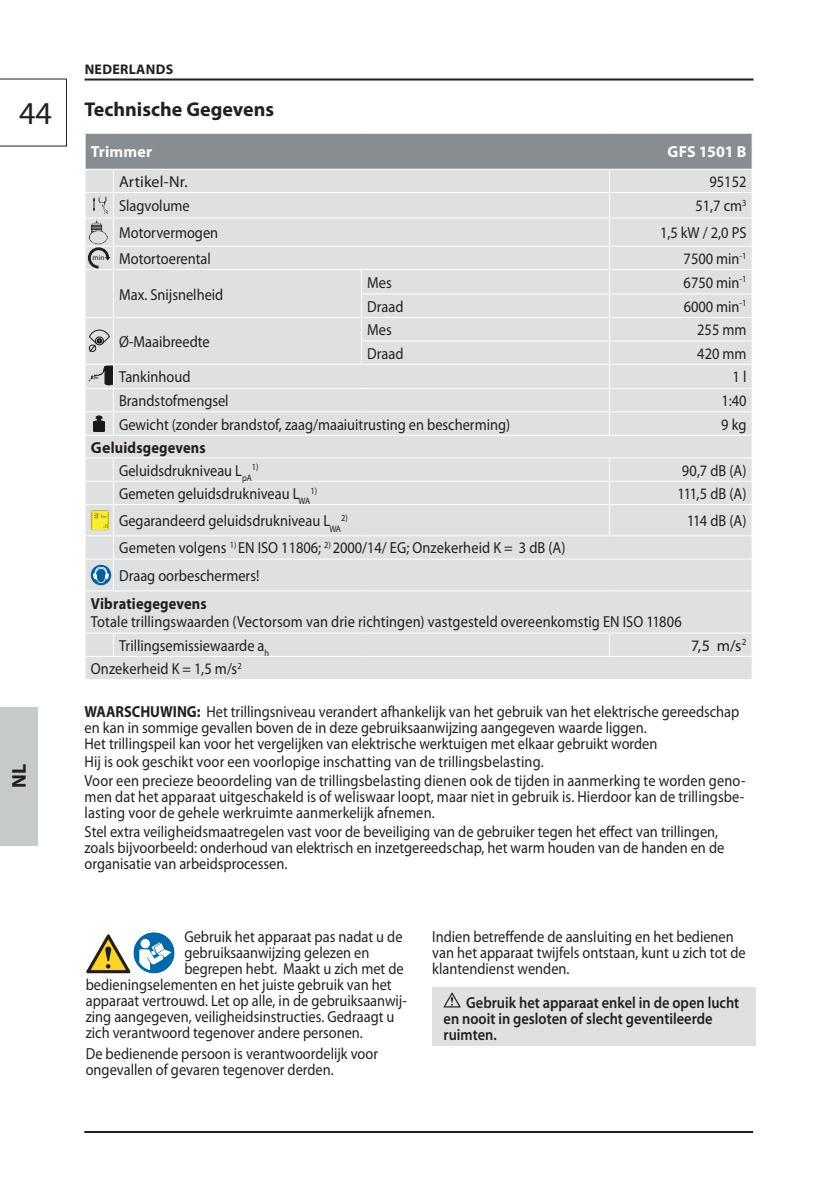
<style>
.page{position:relative;width:840px;height:1190px;background:#fff}
.page>*{position:absolute;margin:0;border:0;box-sizing:border-box;transform-origin:0 0}
.t1{font:700 20px "Myriad Pro";color:#231f20}
.t2{font:16px/16px "Myriad Pro";color:#231f20;scale:.9 1}
.t3{font:600 16px/16px "Myriad Pro";color:#231f20;scale:.9 1}
.t4{font:16px "Myriad Pro";color:#231f20}
.t5{font:700 16px "Myriad Pro";letter-spacing:.01em;color:#231f20;scale:.9 1}
.t6{font:700 16px "Myriad Pro";letter-spacing:.01em;color:#fff}
.t7{font:700 14px "Myriad Pro";letter-spacing:.02em;color:#231f20}
.t8{font:9.4px "Myriad Pro";color:#231f20;scale:.9 1}
.s1{font-weight:400;font-size:32px}
.s2{font-weight:700}
</style>
<div class="page">
<hr style="left:85px;top:1131px;width:668px;height:2px;background:#231f20">
<hr style="left:85px;top:79px;width:669px;height:2px;background:#231f20">
<svg style="left:0;top:79px;width:67px;height:68px"></svg>
<div style="left:86px;top:505px;width:666px;height:174px;background:#dee0e1"></div>
<hr style="left:113px;top:505px;width:1px;height:30px;background:#fff">
<hr style="left:609px;top:505px;width:1px;height:30px;background:#fff">
<hr style="left:113px;top:535px;width:248px;height:1px;background:#fff">
<hr style="left:361px;top:535px;width:249px;height:1px;background:#fff">
<hr style="left:610px;top:535px;width:143px;height:1px;background:#fff">
<hr style="left:113px;top:559px;width:248px;height:1px;background:#fff">
<hr style="left:361px;top:559px;width:249px;height:1px;background:#fff">
<hr style="left:610px;top:559px;width:143px;height:1px;background:#fff">
<hr style="left:113px;top:590px;width:248px;height:1px;background:#fff">
<hr style="left:361px;top:590px;width:249px;height:1px;background:#fff">
<hr style="left:610px;top:590px;width:143px;height:1px;background:#fff">
<hr style="left:113px;top:633px;width:248px;height:1px;background:#fff">
<hr style="left:361px;top:633px;width:249px;height:1px;background:#fff">
<hr style="left:610px;top:633px;width:143px;height:1px;background:#fff">
<svg style="left:609px;top:634px;width:1px;height:22px"></svg>
<svg style="left:85px;top:633px;width:29px;height:46px"></svg>
<hr style="left:113px;top:656px;width:248px;height:1px;background:#fff">
<hr style="left:361px;top:656px;width:249px;height:1px;background:#fff">
<hr style="left:610px;top:656px;width:143px;height:1px;background:#fff">
<svg style="left:85px;top:133px;width:667px;height:372px;background:#d7d9da"></svg>
<img style="left:86px;top:365px;width:26px;height:23px">
<img style="left:94px;top:415px;width:11px;height:17px">
<img style="left:91px;top:510px;width:18px;height:20px;border-radius:2px">
<svg style="left:85px;top:535px;width:29px;height:56px;background:#c0d0db"></svg>
<svg style="left:133px;top:932px;width:42px;height:42px"></svg>
<div style="left:141px;top:939px;width:9px;height:9px;background:#fff;border-radius:50%"></div>
<svg style="left:139px;top:942px;width:32px;height:28px"></svg>
<svg style="left:86px;top:934px;width:44px;height:39px"></svg>
<div style="left:432px;top:987px;width:323px;height:58px;background:#dee0e1"></div>
<svg style="left:443px;top:993px;width:18px;height:15px"></svg>
<div style="left:0;top:707px;width:37px;height:139px;background:#c7cacb"></div>
<p class="t7" style="left:85px;top:64px;width:90px">NEDERLANDS</p>
<p class="t1" style="left:19px;top:102px;width:257px"><span class="s1">44</span> Technische Gegevens</p>
<p class="t6" style="left:91px;top:146px;width:63px">Trimmer</p>
<p class="t6" style="left:667px;top:146px;width:81px">GFS 1501 B</p>
<p class="t4" style="left:119px;top:175px;width:70px">Artikel-Nr.</p>
<p class="t2" style="left:710px;top:175px;width:43px">95152</p>
<p class="t2" style="left:119px;top:199px;width:80px">Slagvolume</p>
<p class="t2" style="left:696px;top:199px;width:58px">51,7 cm<sup>3</sup></p>
<p class="t2" style="left:119px;top:226px;width:112px">Motorvermogen</p>
<p class="t2" style="left:660px;top:226px;width:97px">1,5 kW / 2,0 PS</p>
<p class="t2" style="left:93px;top:252px;width:133px"><sup>min</sup> Motortoerental</p>
<p class="t2" style="left:684px;top:252px;width:71px">7500 min<sup>-1</sup></p>
<p class="t2" style="left:119px;top:287px;width:117px">Max. Snijsnelheid</p>
<p class="t2" style="left:367px;top:275px;width:29px">Mes</p>
<p class="t2" style="left:684px;top:275px;width:71px">6750 min<sup>-1</sup></p>
<p class="t2" style="left:367px;top:299px;width:42px">Draad</p>
<p class="t2" style="left:684px;top:299px;width:71px">6000 min<sup>-1</sup></p>
<p class="t2" style="left:119px;top:335px;width:102px">Ø-Maaibreedte</p>
<p class="t2" style="left:367px;top:323px;width:29px">Mes</p>
<p class="t2" style="left:697px;top:323px;width:56px">255 mm</p>
<p class="t2" style="left:367px;top:346px;width:42px">Draad</p>
<p class="t2" style="left:697px;top:346px;width:56px">420 mm</p>
<p class="t1" style="left:12px;top:788px;width:26px;rotate:-90deg">NL</p>
<p class="t2" style="left:119px;top:370px;width:81px">Tankinhoud</p>
<p class="t2" style="left:733px;top:370px;width:17px">1 l</p>
<p class="t2" style="left:119px;top:394px;width:123px">Brandstofmengsel</p>
<p class="t2" style="left:721px;top:394px;width:29px">1:40</p>
<p class="t2" style="left:119px;top:417px;width:436px">Gewicht (zonder brandstof, zaag/maaiuitrusting en bescherming)</p>
<p class="t2" style="left:721px;top:417px;width:30px">9 kg</p>
<p class="t2" style="left:119px;top:437px;width:149px;line-height:23px;text-indent:-28px"><span class="s2">Geluidsgegevens<br></span>Geluidsdrukniveau L<sub>pA</sub></p>
<p class="t8" style="left:252px;top:464px;width:9px">1)</p>
<p class="t2" style="left:682px;top:463px;width:73px">90,7 dB (A)</p>
<p class="t2" style="left:119px;top:487px;width:214px">Gemeten geluidsdrukniveau L<sub>WA</sub></p>
<p class="t8" style="left:310px;top:487px;width:9px">1)</p>
<p class="t2" style="left:678px;top:487px;width:78px">111,5 dB (A)</p>
<p class="t2" style="left:119px;top:514px;width:248px">Gegarandeerd geluidsdrukniveau L<sub>WA</sub></p>
<p class="t8" style="left:341px;top:514px;width:9px">2)</p>
<p class="t2" style="left:687px;top:514px;width:67px">114 dB (A)</p>
<p class="t2" style="left:119px;top:535px;width:497px;line-height:27.6px">Gemeten volgens <sup>1)</sup> EN ISO 11806; <sup>2)</sup> 2000/14/ EG; Onzekerheid K = 3 dB (A)<br>Draag oorbeschermers!</p>
<p class="t5" style="left:91px;top:597px;width:130px">Vibratiegegevens</p>
<p class="t2" style="left:119px;top:611px;width:627px;line-height:23.4px;text-indent:-28px">Totale trillingswaarden (Vectorsom van drie richtingen) vastgesteld overeenkomstig EN ISO 11806<br>Trillingsemissiewaarde a<sub>h</sub></p>
<p class="t4" style="left:691px;top:639px;width:57px">7,5 m/s<sup>2</sup></p>
<p class="t2" style="left:91px;top:662px;width:169px">Onzekerheid K = 1,5 m/s<sup>2</sup></p>
<p class="t2" style="left:85px;top:704px;width:729px"><span class="s2">WAARSCHUWING:</span> Het trillingsniveau verandert afhankelijk van het gebruik van het elektrische gereedschap en kan in sommige gevallen boven de in deze gebruiksaanwijzing aangegeven waarde liggen.<br>Het trillingspeil kan voor het vergelijken van elektrische werktuigen met elkaar gebruikt worden</p>
<p class="t2" style="left:85px;top:754px;width:736px;line-height:18.8px">Hij is ook geschikt voor een voorlopige inschatting van de trillingsbelasting.<br>Voor een precieze beoordeling van de trillingsbelasting dienen ook de tijden in aanmerking te worden geno-</p>
<p class="t2" style="left:85px;top:790px;width:735px">men dat het apparaat uitgeschakeld is of weliswaar loopt, maar niet in gebruik is. Hierdoor kan de trillingsbe&shy;lasting voor de gehele werkruimte aanmerkelijk afnemen.</p>
<p class="t2" style="left:85px;top:825px;width:712px">Stel extra veiligheidsmaatregelen vast voor de beveiliging van de gebruiker tegen het effect van trillingen, zoals bijvoorbeeld: onderhoud van elektrisch en inzetgereedschap, het warm houden van de handen en de organisatie van arbeidsprocessen.</p>
<p class="t2" style="left:184px;top:930px;width:244px">Gebruik het apparaat pas nadat u de</p>
<p class="t2" style="left:184px;top:946px;width:207px">gebruiksaanwijzing gelezen en</p>
<p class="t2" style="left:184px;top:962px;width:245px">begrepen hebt. Maakt u zich met de</p>
<p class="t2" style="left:86px;top:978px;width:341px">bedieningselementen en het juiste gebruik van het</p>
<p class="t2" style="left:86px;top:994px;width:358px">apparaat vertrouwd. Let op alle, in de gebruiksaanwij-</p>
<p class="t2" style="left:86px;top:1010px;width:345px">zing aangegeven, veiligheidsinstructies. Gedraagt u</p>
<p class="t2" style="left:86px;top:1026px;width:309px">zich verantwoord tegenover andere personen.</p>
<p class="t2" style="left:86px;top:1047px;width:326px">De bedienende persoon is verantwoordelijk voor ongevallen of gevaren tegenover derden.</p>
<p class="t2" style="left:432px;top:930px;width:350px">Indien betreffende de aansluiting en het bedienen van het apparaat twijfels ontstaan, kunt u zich tot de klantendienst wenden.</p>
<p class="t3" style="left:444px;top:995px;width:330px;text-indent:23px">Gebruik het apparaat enkel in de open lucht en nooit in gesloten of slecht geventileerde ruimten.</p>
</div>
